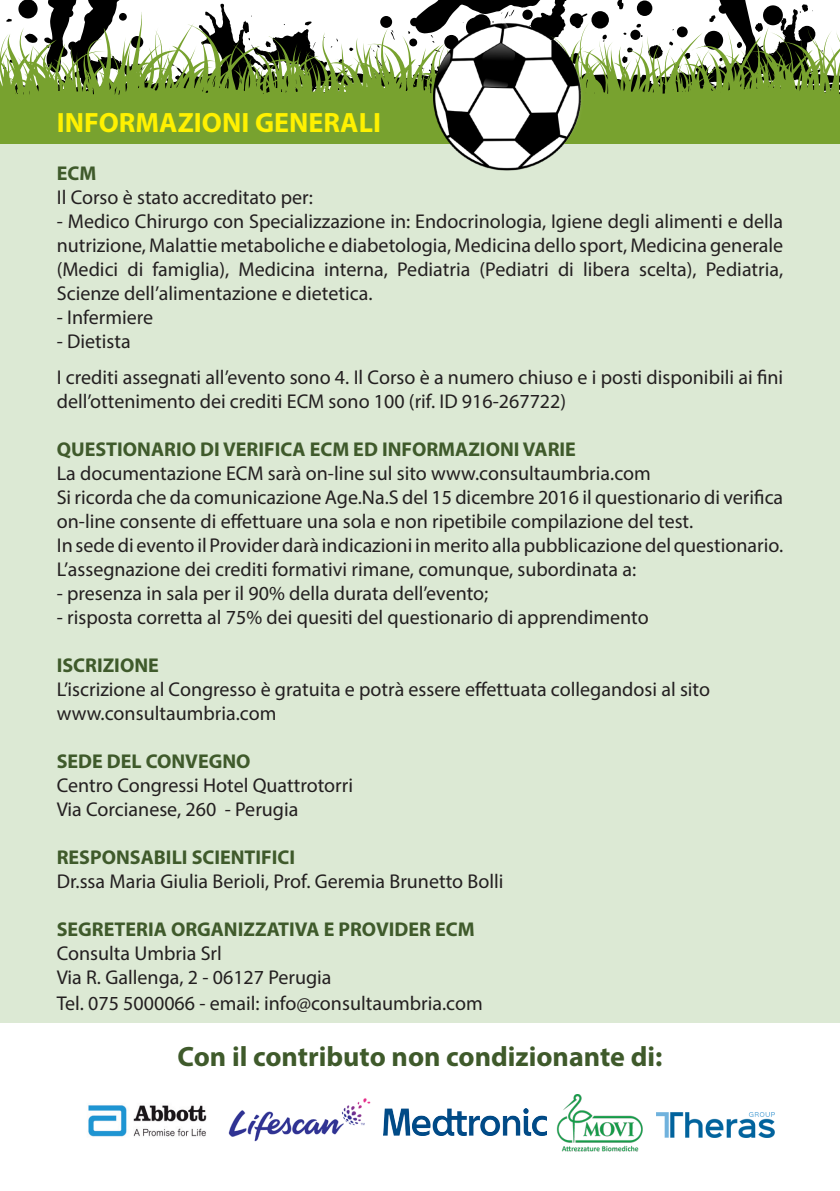
<style>
.page{position:relative;width:840px;height:1191px;background:#fff}
.page>*{position:absolute;margin:0;border:0;box-sizing:border-box;transform-origin:0 0}
.Normale{font:700 28px "Myriad Pro";color:#3f5a2b}
.Normale-2{font:700 28px "Myriad Pro";color:#fff101}
.Normale-3{font:20px/24px "Myriad Pro";color:#231f20}
.Normale-4{font:700 20px "Myriad Pro";color:#3f5a2b}
</style>
<div class="page">
<div style="left:0;top:0;width:839px;height:1022px;background:#dce9d4"></div>
<svg style="left:0;top:0;width:839px;height:144px;background:#96ab71"></svg>
<img style="left:88px;top:1105px;width:119px;height:32px">
<img style="left:556px;top:1095px;width:87px;height:57px">
<img style="left:433px;top:17px;width:151px;height:154px">
<img style="left:228px;top:1098px;width:143px;height:44px">
<img style="left:383px;top:1108px;width:163px;height:27px">
<img style="left:656px;top:1112px;width:118px;height:25px">
<p class="Normale-2" style="left:57px;top:104px;width:325px">INFORMAZIONI GENERALI</p>
<p class="Normale-4" style="left:57px;top:160px;width:41px">ECM</p>
<p class="Normale-3" style="left:57px;top:185px;width:257px">Il Corso è stato accreditato per:</p>
<p class="Normale-3" style="left:57px;top:209px;width:727px;text-align:justify">- Medico Chirurgo con Specializzazione in: Endocrinologia, Igiene degli alimenti e della nutrizione, Malattie metaboliche e diabetologia, Medicina dello sport, Medicina generale (Medici di famiglia), Medicina interna, Pediatria (Pediatri di libera scelta), Pediatria, Scienze dell’alimentazione e dietetica.</p>
<p class="Normale-3" style="left:57px;top:305px;width:98px">- Infermiere</p>
<p class="Normale-3" style="left:57px;top:329px;width:75px">- Dietista</p>
<p class="Normale-3" style="left:57px;top:365px;width:727px">I crediti assegnati all’evento sono 4. Il Corso è a numero chiuso e i posti disponibili ai fini dell’ottenimento dei crediti ECM sono 100 (rif. ID 916-267722)</p>
<p class="Normale-4" style="left:57px;top:436px;width:520px">QUESTIONARIO DI VERIFICA ECM ED INFORMAZIONI VARIE</p>
<p class="Normale-3" style="left:57px;top:461px;width:595px">La documentazione ECM sarà on-line sul sito www.consultaumbria.com</p>
<p class="Normale-3" style="left:57px;top:485px;width:727px">Si ricorda che da comunicazione Age.Na.S del 15 dicembre 2016 il questionario di verifica on-line consente di effettuare una sola e non ripetibile compilazione del test.</p>
<p class="Normale-3" style="left:57px;top:533px;width:727px">In sede di evento il Provider darà indicazioni in merito alla pubblicazione del questionario.</p>
<p class="Normale-3" style="left:57px;top:557px;width:580px">L’assegnazione dei crediti formativi rimane, comunque, subordinata a:</p>
<p class="Normale-3" style="left:57px;top:581px;width:433px">- presenza in sala per il 90% della durata dell’evento;</p>
<p class="Normale-3" style="left:57px;top:605px;width:593px">- risposta corretta al 75% dei quesiti del questionario di apprendimento</p>
<p class="Normale-4" style="left:57px;top:652px;width:104px">ISCRIZIONE</p>
<p class="Normale-3" style="left:57px;top:677px;width:654px">L’iscrizione al Congresso è gratuita e potrà essere effettuata collegandosi al sito</p>
<p class="Normale-3" style="left:57px;top:701px;width:221px">www.consultaumbria.com</p>
<p class="Normale-4" style="left:57px;top:748px;width:195px">SEDE DEL CONVEGNO</p>
<p class="Normale-3" style="left:57px;top:773px;width:298px">Centro Congressi Hotel Quattrotorri</p>
<p class="Normale-3" style="left:57px;top:797px;width:243px">Via Corcianese, 260 - Perugia</p>
<p class="Normale-4" style="left:57px;top:844px;width:240px">RESPONSABILI SCIENTIFICI</p>
<p class="Normale-3" style="left:57px;top:869px;width:448px">Dr.ssa Maria Giulia Berioli, Prof. Geremia Brunetto Bolli</p>
<p class="Normale-4" style="left:57px;top:916px;width:419px">SEGRETERIA ORGANIZZATIVA E PROVIDER ECM</p>
<p class="Normale-3" style="left:57px;top:941px;width:166px">Consulta Umbria Srl</p>
<p class="Normale-3" style="left:57px;top:965px;width:276px">Via R. Gallenga, 2 - 06127 Perugia</p>
<p class="Normale-3" style="left:57px;top:991px;width:427px">Tel. 075 5000066 - email: info@consultaumbria.com</p>
<p class="Normale" style="left:177px;top:1038px;width:486px">Con il contributo non condizionante di:</p>
</div>
